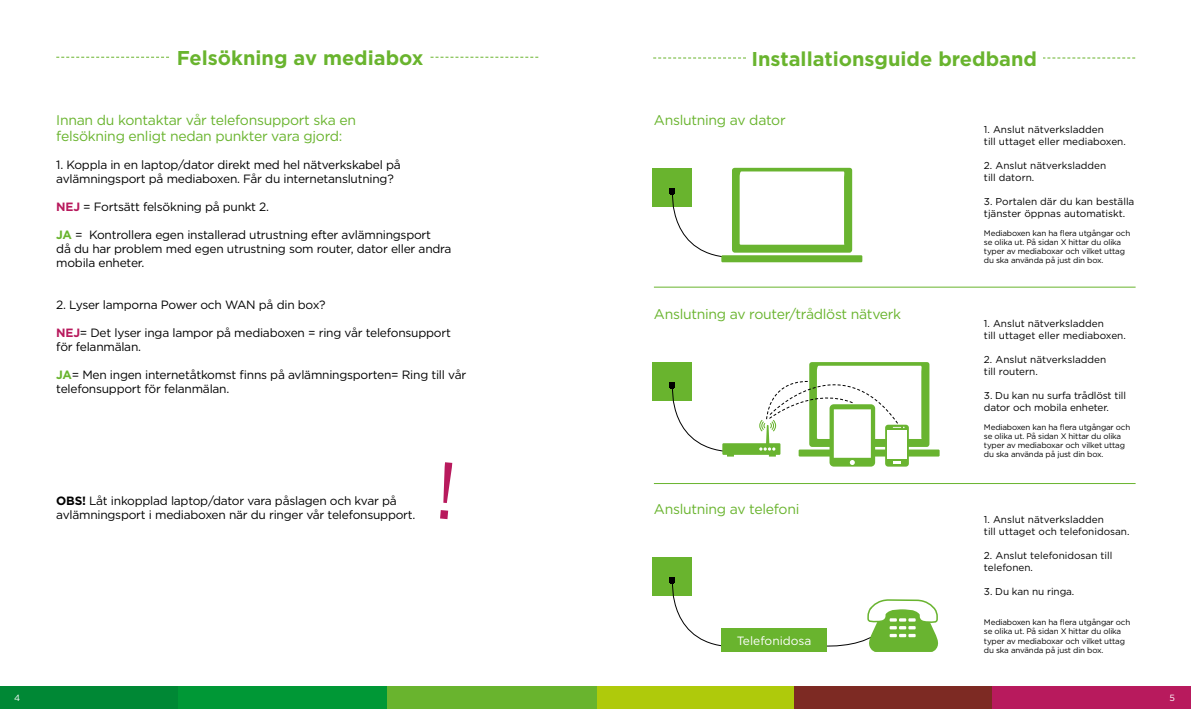
<style>
.page{position:relative;width:1191px;height:709px;background:#fff}
.page>*{position:absolute;margin:0;border:0;box-sizing:border-box;transform-origin:0 0}
.t1{font:700 20px "Gotham";color:#69b42e}
.t2{font:14px/16px "Gotham";letter-spacing:-.02em;color:#69b42e}
.t3{font:12px/14px "Gotham";letter-spacing:-.02em;color:#000}
.t4{font:12px "Gotham";color:#fff}
.t5{font:10px/12px "Gotham";color:#000}
.t6{font:9px "Gotham";color:#fff}
.t7{font:8px/9px "Gotham";letter-spacing:-.02em;color:#000}
.s1{font-weight:700;color:#b81a5d}
.s2{font-weight:700;color:#69b42e}
.s3{font-weight:700}
</style>
<div class="page">
<div style="left:596px;top:686px;width:198px;height:23px;background:#afca0b"></div>
<div style="left:387px;top:686px;width:209px;height:23px;background:#69b42e"></div>
<div style="left:177px;top:686px;width:210px;height:23px;background:#009836"></div>
<div style="left:794px;top:686px;width:198px;height:23px;background:#7d2a23"></div>
<div style="left:0;top:686px;width:177px;height:23px;background:#008835"></div>
<div style="left:992px;top:686px;width:199px;height:23px;background:#b81a5d"></div>
<svg style="left:56px;top:57px;width:482px;height:1px"></svg>
<div style="left:171px;top:44px;width:258px;height:27px;background:#fff"></div>
<svg style="left:440px;top:462px;width:12px;height:57px"></svg>
<svg style="left:653px;top:57px;width:482px;height:1px"></svg>
<div style="left:745px;top:44px;width:297px;height:28px;background:#fff"></div>
<div style="left:653px;top:168px;width:39px;height:38px;background:#69b42e"></div>
<div style="left:653px;top:557px;width:39px;height:38px;background:#69b42e"></div>
<div style="left:653px;top:362px;width:39px;height:39px;background:#69b42e"></div>
<svg style="left:667px;top:578px;width:54px;height:69px"></svg>
<div style="left:732px;top:168px;width:120px;height:85px;background:#69b430;border-radius:3px"></div>
<svg style="left:667px;top:171px;width:178px;height:86px"></svg>
<div style="left:721px;top:255px;width:141px;height:7px;background:#69b430"></div>
<div style="left:809px;top:362px;width:120px;height:85px;background:#69b430;border-radius:3px"></div>
<div style="left:798px;top:449px;width:141px;height:7px;background:#69b430"></div>
<div style="left:885px;top:425px;width:24px;height:41px;background:#69b430;border-radius:3px"></div>
<svg style="left:669px;top:362px;width:253px;height:103px"></svg>
<div style="left:721px;top:628px;width:106px;height:24px;background:#69b42e"></div>
<svg style="left:827px;top:599px;width:111px;height:53px"></svg>
<hr style="left:654px;top:287px;width:481px;height:1px;background:#69b42e">
<hr style="left:654px;top:483px;width:481px;height:1px;background:#69b42e">
<h1 class="t1" style="left:177px;top:45px;width:248px">Felsökning av mediabox</h1>
<h1 class="t1" style="left:751px;top:46px;width:287px">Installationsguide bredband</h1>
<p class="t2" style="left:56px;top:111px;width:301px">Innan du kontaktar vår telefonsupport ska en felsökning enligt nedan punkter vara gjord:</p>
<p class="t3" style="left:56px;top:157px;width:346px">1. Koppla in en laptop/dator direkt med hel nätverkskabel på avlämningsport på mediaboxen. Får du internetanslutning?</p>
<p class="t3" style="left:56px;top:199px;width:214px"><span class="s1">NEJ</span> = Fortsätt felsökning på punkt 2.</p>
<p class="t3" style="left:56px;top:227px;width:397px"><span class="s2">JA</span> = Kontrollera egen installerad utrustning efter avlämningsport<br>då du har problem med egen utrustning som router, dator eller andra mobila enheter.</p>
<p class="t3" style="left:56px;top:297px;width:271px">2. Lyser lamporna Power och WAN på din box?</p>
<p class="t3" style="left:56px;top:325px;width:396px"><span class="s1">NEJ</span>= Det lyser inga lampor på mediaboxen = ring vår telefonsupport för felanmälan.</p>
<p class="t3" style="left:56px;top:367px;width:411px"><span class="s2">JA</span>= Men ingen internetåtkomst finns på avlämningsporten= Ring till vår telefonsupport för felanmälan.</p>
<p class="t3" style="left:56px;top:493px;width:361px"><span class="s3">OBS!</span> Låt inkopplad laptop/dator vara påslagen och kvar på avlämningsport i mediaboxen när du ringer vår telefonsupport.</p>
<p class="t2" style="left:654px;top:111px;width:133px">Anslutning av dator</p>
<p class="t2" style="left:654px;top:306px;width:249px">Anslutning av router/trådlöst nätverk</p>
<p class="t2" style="left:654px;top:500px;width:147px">Anslutning av telefoni</p>
<p class="t4" style="left:736px;top:633px;width:76px">Telefonidosa</p>
<p class="t5" style="left:984px;top:123px;width:143px">1. Anslut nätverksladden<br>till uttaget eller mediaboxen.</p>
<p class="t5" style="left:984px;top:159px;width:124px">2. Anslut nätverksladden till datorn.</p>
<p class="t5" style="left:984px;top:195px;width:152px">3. Portalen där du kan beställa tjänster öppnas automatiskt.</p>
<p class="t7" style="left:984px;top:228px;width:148px">Mediaboxen kan ha flera utgångar och se olika ut. På sidan X hittar du olika typer av mediaboxar och vilket uttag du ska använda på just din box.</p>
<p class="t5" style="left:984px;top:317px;width:143px">1. Anslut nätverksladden<br>till uttaget eller mediaboxen.</p>
<p class="t5" style="left:984px;top:353px;width:124px">2. Anslut nätverksladden till routern.</p>
<p class="t5" style="left:984px;top:389px;width:144px">3. Du kan nu surfa trådlöst till dator och mobila enheter.</p>
<p class="t7" style="left:984px;top:422px;width:148px">Mediaboxen kan ha flera utgångar och se olika ut. På sidan X hittar du olika typer av mediaboxar och vilket uttag du ska använda på just din box.</p>
<p class="t5" style="left:984px;top:513px;width:147px">1. Anslut nätverksladden<br>till uttaget och telefonidosan.</p>
<p class="t5" style="left:984px;top:549px;width:130px">2. Anslut telefonidosan till telefonen.</p>
<p class="t5" style="left:984px;top:585px;width:92px">3. Du kan nu ringa.</p>
<p class="t7" style="left:984px;top:618px;width:148px">Mediaboxen kan ha flera utgångar och se olika ut. På sidan X hittar du olika typer av mediaboxar och vilket uttag du ska använda på just din box.</p>
<p class="t6" style="left:14px;top:692px;width:8px">4</p>
<p class="t6" style="left:1169px;top:692px;width:7px">5</p>
</div>
